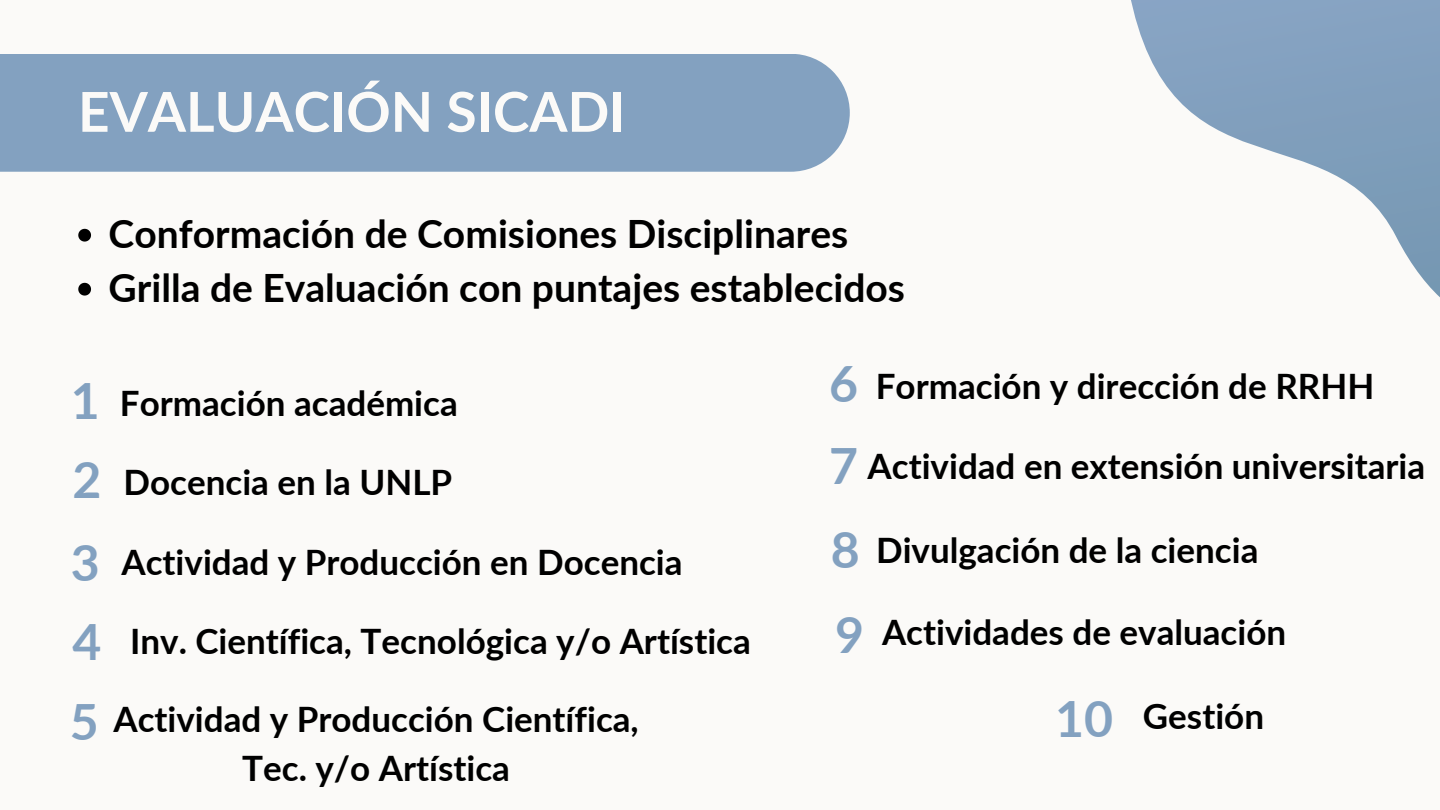
<style>
.page{position:relative;width:1440px;height:810px;background:#fbfaf8}
.page>*{position:absolute;margin:0;border:0;box-sizing:border-box;transform-origin:0 0}
.t1{font:700 55px "Lato";color:#fbfaf8}
.t2{font:700 50px "Lato";color:#83a1c0}
.t3{font:700 39px "Lato";color:#000}
.t4{font:700 35px/48.8px "Lato";color:#000;text-align:center}
</style>
<div class="page">
<div style="left:0;top:54px;width:850px;height:118px;background:#83a1c0"></div>
<svg style="left:1131px;top:0;width:309px;height:297px"></svg>
<svg style="left:78px;top:229px;width:13px;height:13px"></svg>
<svg style="left:78px;top:283px;width:13px;height:13px"></svg>
<p class="t1" style="left:78px;top:78px;width:549px">EVALUACIÓN SICADI</p>
<p class="t3" style="left:109px;top:209px;width:741px">Conformación de Comisiones Disciplinares</p>
<p class="t3" style="left:109px;top:263px;width:798px">Grilla de Evaluación con puntajes establecidos</p>
<p class="t2" style="left:71px;top:370px;width:30px">1</p>
<p class="t4" style="left:120px;top:378px;width:339px">Formación académica</p>
<p class="t2" style="left:72px;top:449px;width:30px">2</p>
<p class="t4" style="left:124px;top:457px;width:330px">Docencia en la UNLP</p>
<p class="t2" style="left:71px;top:531px;width:30px">3</p>
<p class="t2" style="left:72px;top:610px;width:30px">4</p>
<p class="t4" style="left:121px;top:537px;width:563px">Actividad y Producción en Docencia</p>
<p class="t4" style="left:130px;top:616px;width:622px">Inv. Científica, Tecnológica y/o Artística</p>
<p class="t2" style="left:70px;top:691px;width:30px">5</p>
<p class="t4" style="left:113px;top:694px;width:527px">Actividad y Producción Científica,<br>Tec. y/o Artística</p>
<p class="t2" style="left:829px;top:353px;width:30px">6</p>
<p class="t4" style="left:876px;top:361px;width:500px">Formación y dirección de RRHH</p>
<p class="t2" style="left:829px;top:435px;width:30px">7</p>
<p class="t4" style="left:868px;top:441px;width:559px">Actividad en extensión universitaria</p>
<p class="t2" style="left:831px;top:519px;width:30px">8</p>
<p class="t4" style="left:876px;top:525px;width:384px">Divulgación de la ciencia</p>
<p class="t2" style="left:835px;top:604px;width:30px">9</p>
<p class="t4" style="left:882px;top:607px;width:406px">Actividades de evaluación</p>
<p class="t2" style="left:1055px;top:687px;width:59px">10</p>
<p class="t4" style="left:1143px;top:691px;width:123px">Gestión</p>
</div>
